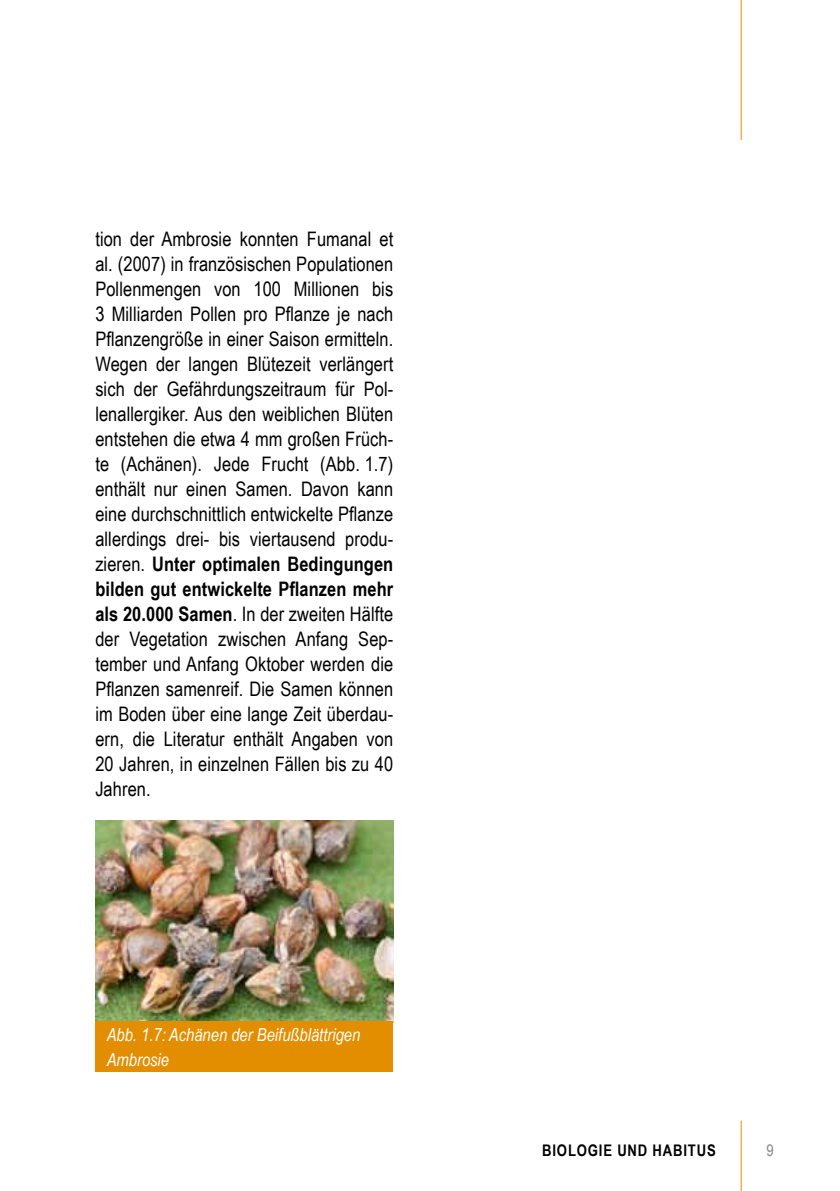
<style>
.page{position:relative;width:840px;height:1191px;background:#fff}
.page>*{position:absolute;margin:0;border:0;box-sizing:border-box;transform-origin:0 0}
.t1{font:20px/25px "Arial Narrow";letter-spacing:.005em;color:#000;text-align:justify}
.t2{font:italic 18px/25px "Arial Narrow";color:#fff}
.t3{font:700 16px "Arial Narrow";letter-spacing:.05em;color:#000}
.t4{font:16px "Arial Narrow";color:#878786}
.s1{font-weight:700}
</style>
<div class="page">
<hr style="left:740px;top:0;width:1px;height:140px;background:#e28e00">
<hr style="left:740px;top:1120px;width:1px;height:71px;background:#e28e00">
<img style="left:95px;top:821px;width:298px;height:200px">
<div style="left:95px;top:1021px;width:298px;height:50px;background:#e28e00"></div>
<p class="t1" style="left:95px;top:226px;width:299px">tion der Ambrosie konnten Fumanal et al. (2007) in französischen Populationen Pollenmengen von 100 Millionen bis 3 Milliarden Pollen pro Pflanze je nach Pflanzengröße in einer Saison ermitteln.<br>Wegen der langen Blütezeit verlängert sich der Gefährdungszeitraum für Pol&shy;lenallergiker. Aus den weiblichen Blüten entstehen die etwa 4 mm großen Früch&shy;te (Achänen). Jede Frucht (Abb. 1.7) enthält nur einen Samen. Davon kann eine durchschnittlich entwickelte Pflanze allerdings drei- bis viertausend produ&shy;zieren. <span class="s1">Unter optimalen Bedingungen bilden gut entwickelte Pflanzen mehr als 20.000 Samen</span>. In der zweiten Hälfte der Vegetation zwischen Anfang Sep&shy;tember und Anfang Oktober werden die Pflanzen samenreif. Die Samen können im Boden über eine lange Zeit überdau&shy;ern, die Literatur enthält Angaben von 20 Jahren, in einzelnen Fällen bis zu 40<br>Jahren.</p>
<p class="t2" style="left:107px;top:1021px;width:255px">Abb. 1.7: Achänen der Beifußblättrigen<br>Ambrosie</p>
<p class="t3" style="left:542px;top:1138px;width:165px">Biologie und Habitus</p>
<p class="t4" style="left:766px;top:1138px;width:9px">9</p>
</div>
